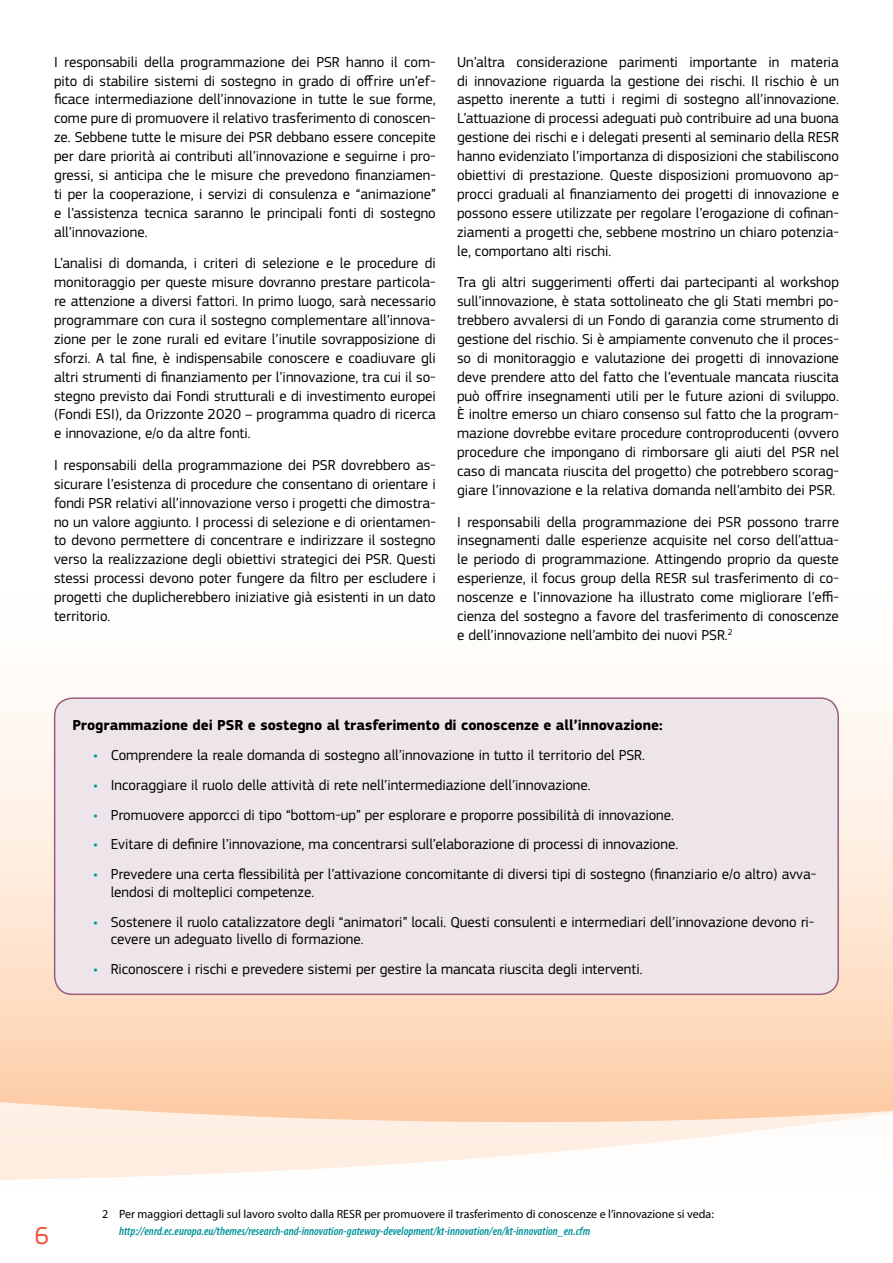
<style>
.page{position:relative;width:893px;height:1263px;background:#fff}
.page>*{position:absolute;margin:0;border:0;box-sizing:border-box;transform-origin:0 0}
.t1{font:25.5px "PF Square Sans Pro";color:#f05135}
.t2{font:15px/18.9px "PF Square Sans Pro";color:#000;text-align:justify}
.t3{font:700 15px "PF Square Sans Pro";color:#000}
.t4{font:italic 600 condensed 12px "Myriad Pro";color:#00929c}
.t5{font:12px "Myriad Pro";color:#000}
.s1{font-family:"Myriad Pro";font-weight:600;font-style:italic;font-stretch:condensed;color:#00929c}
</style>
<div class="page">
<svg style="left:0;top:857px;width:893px;height:323px;background:#fddfc8"></svg>
<div style="left:55px;top:698px;width:783px;height:296px;background:#ede5e9;border-radius:18px"></div>
<div style="left:54px;top:697px;width:785px;height:298px;border:2px solid #9b5c7e;border-radius:18px"></div>
<p class="t2" style="left:54px;top:52px;width:383px">I responsabili della programmazione dei PSR hanno il com&shy;pito di stabilire sistemi di sostegno in grado di offrire un’ef&shy;ficace intermediazione dell’innovazione in tutte le sue forme, come pure di promuovere il relativo trasferimento di conoscen&shy;ze. Sebbene tutte le misure dei PSR debbano essere concepite per dare priorità ai contributi all’innovazione e seguirne i pro&shy;gressi, si anticipa che le misure che prevedono finanziamen&shy;ti per la cooperazione, i servizi di consulenza e “animazione” e l’assistenza tecnica saranno le principali fonti di sostegno all’innovazione.</p>
<p class="t2" style="left:54px;top:254px;width:383px">L’analisi di domanda, i criteri di selezione e le procedure di monitoraggio per queste misure dovranno prestare particola&shy;re attenzione a diversi fattori. In primo luogo, sarà necessario programmare con cura il sostegno complementare all’innova&shy;zione per le zone rurali ed evitare l’inutile sovrapposizione di sforzi. A tal fine, è indispensabile conoscere e coadiuvare gli altri strumenti di finanziamento per l’innovazione, tra cui il so&shy;stegno previsto dai Fondi strutturali e di investimento europei (Fondi ESI), da Orizzonte 2020 – programma quadro di ricerca e innovazione, e/o da altre fonti.</p>
<p class="t2" style="left:54px;top:455px;width:383px">I responsabili della programmazione dei PSR dovrebbero as&shy;sicurare l’esistenza di procedure che consentano di orientare i fondi PSR relativi all’innovazione verso i progetti che dimostra&shy;no un valore aggiunto. I processi di selezione e di orientamen&shy;to devono permettere di concentrare e indirizzare il sostegno verso la realizzazione degli obiettivi strategici dei PSR. Questi stessi processi devono poter fungere da filtro per escludere i progetti che duplicherebbero iniziative già esistenti in un dato territorio.</p>
<p class="t2" style="left:457px;top:52px;width:383px">Un’altra considerazione parimenti importante in materia di innovazione riguarda la gestione dei rischi. Il rischio è un aspetto inerente a tutti i regimi di sostegno all’innovazione.<br>L’attuazione di processi adeguati può contribuire ad una buona gestione dei rischi e i delegati presenti al seminario della RESR hanno evidenziato l’importanza di disposizioni che stabiliscono obiettivi di prestazione. Queste disposizioni promuovono ap&shy;procci graduali al finanziamento dei progetti di innovazione e possono essere utilizzate per regolare l’erogazione di cofinan&shy;ziamenti a progetti che, sebbene mostrino un chiaro potenzia&shy;le, comportano alti rischi.</p>
<p class="t2" style="left:457px;top:273px;width:383px">Tra gli altri suggerimenti offerti dai partecipanti al workshop sull’innovazione, è stata sottolineato che gli Stati membri po&shy;trebbero avvalersi di un Fondo di garanzia come strumento di gestione del rischio. Si è ampiamente convenuto che il proces&shy;so di monitoraggio e valutazione dei progetti di innovazione deve prendere atto del fatto che l’eventuale mancata riuscita può offrire insegnamenti utili per le future azioni di sviluppo. è inoltre emerso un chiaro consenso sul fatto che la program&shy;mazione dovrebbe evitare procedure controproducenti (ovvero procedure che impongano di rimborsare gli aiuti del PSR nel caso di mancata riuscita del progetto) che potrebbero scorag&shy;giare l’innovazione e la relativa domanda nell’ambito dei PSR.</p>
<p class="t2" style="left:457px;top:512px;width:383px">I responsabili della programmazione dei PSR possono trarre insegnamenti dalle esperienze acquisite nel corso dell’attua&shy;le periodo di programmazione. Attingendo proprio da queste esperienze, il focus group della RESR sul trasferimento di co&shy;noscenze e l’innovazione ha illustrato come migliorare l’effi&shy;cienza del sostegno a favore del trasferimento di conoscenze e dell’innovazione nell’ambito dei nuovi PSR.<sup>2</sup></p>
<p class="t3" style="left:72px;top:716px;width:592px">Programmazione dei PSR e sostegno al trasferimento di conoscenze e all’innovazione:</p>
<p class="t2" style="left:94px;top:745px;width:553px"><span class="s1">•</span> Comprendere la reale domanda di sostegno all’innovazione in tutto il territorio del PSR.</p>
<p class="t2" style="left:94px;top:775px;width:498px"><span class="s1">•</span> Incoraggiare il ruolo delle attività di rete nell’intermediazione dell’innovazione.</p>
<p class="t2" style="left:94px;top:805px;width:582px"><span class="s1">•</span> Promuovere apporcci di tipo “bottom-up” per esplorare e proporre possibilità di innovazione.</p>
<p class="t2" style="left:94px;top:835px;width:586px"><span class="s1">•</span> Evitare di definire l’innovazione, ma concentrarsi sull’elaborazione di processi di innovazione.</p>
<p class="t2" style="left:111px;top:866px;width:707px;line-height:17.4px;text-indent:-17px"><span class="s1">•</span> Prevedere una certa flessibilità per l’attivazione concomitante di diversi tipi di sostegno (finanziario e/o altro) avva&shy;lendosi di molteplici competenze.</p>
<p class="t2" style="left:111px;top:913px;width:705px;line-height:17.4px;text-indent:-17px"><span class="s1">•</span> Sostenere il ruolo catalizzatore degli “animatori” locali. Questi consulenti e intermediari dell’innovazione devono ri&shy;cevere un adeguato livello di formazione.</p>
<p class="t2" style="left:94px;top:959px;width:550px"><span class="s1">•</span> Riconoscere i rischi e prevedere sistemi per gestire la mancata riuscita degli interventi.</p>
<h1 class="t1" style="left:35px;top:1220px;width:16px">6</h1>
<p class="t5" style="left:102px;top:1207px;width:613px">2 Per maggiori dettagli sul lavoro svolto dalla RESR per promuovere il trasferimento di conoscenze e l’innovazione si veda:</p>
<p class="t4" style="left:119px;top:1225px;width:473px">http://enrd.ec.europa.eu/themes/research-and-innovation-gateway-development/kt-innovation/en/kt-innovation_en.cfm</p>
</div>
